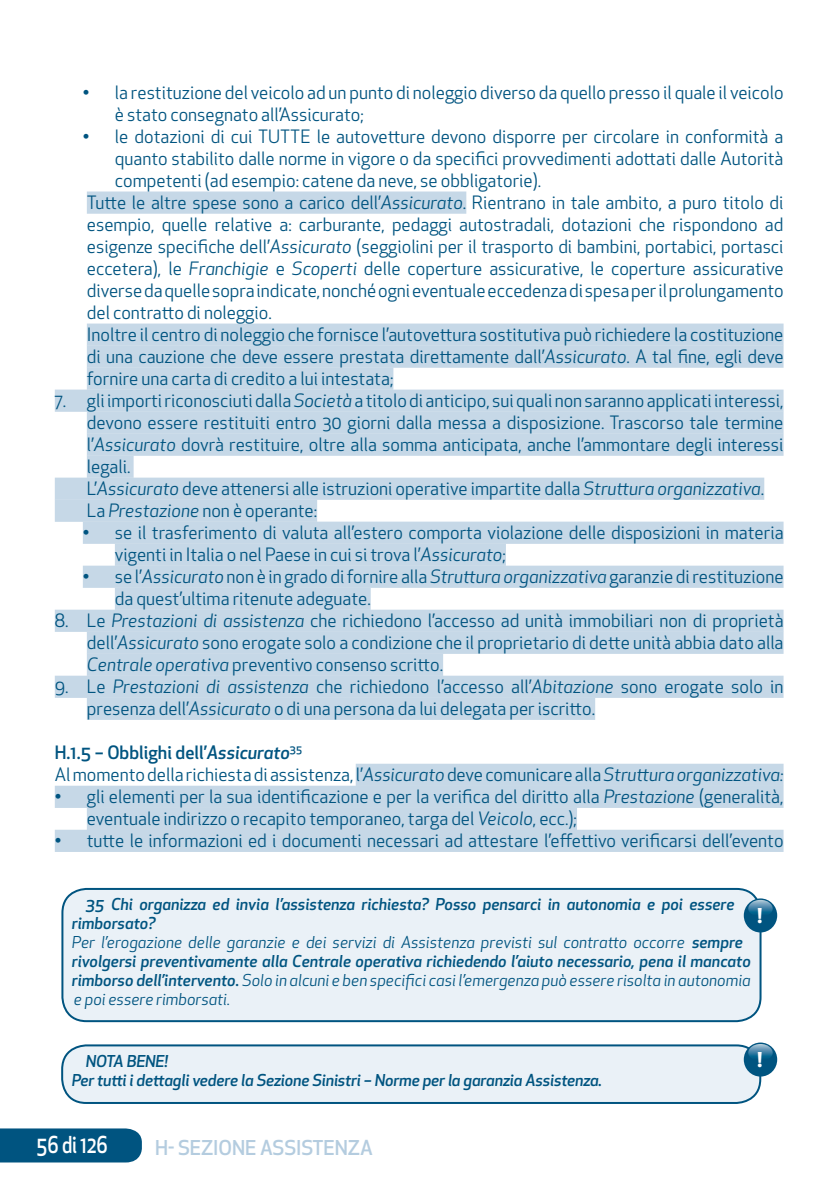
<style>
.page{position:relative;width:840px;height:1191px;background:#fff}
.page>*{position:absolute;margin:0;border:0;box-sizing:border-box;transform-origin:0 0}
.t1{font:500 22.8px "Apex New";letter-spacing:-.01em;color:#fff;scale:.83 1}
.t2{font:500 20px "Apex New";letter-spacing:-.005em;color:#b4ccdf}
.t3{font:700 20px "Apex New";color:#fff}
.t4{font:18px/22px "Apex New";color:#005480}
.t5{font:italic 500 16px/19px "Apex New";color:#005480}
.s1{font-style:italic}
.s2{font-weight:500}
.s3{font-weight:500;font-style:italic}
.s4{font-weight:400}
</style>
<div class="page">
<div style="left:0;top:1128px;width:142px;height:34px;background:#005480"></div>
<div style="left:87px;top:191px;width:379px;height:23px;background:#c6d8e7"></div>
<div style="left:87px;top:323px;width:696px;height:23px;background:#c6d8e7"></div>
<div style="left:87px;top:345px;width:696px;height:23px;background:#c6d8e7"></div>
<div style="left:87px;top:367px;width:306px;height:23px;background:#c6d8e7"></div>
<div style="left:55px;top:389px;width:728px;height:23px;background:#c6d8e7"></div>
<div style="left:87px;top:411px;width:696px;height:23px;background:#c6d8e7"></div>
<div style="left:87px;top:433px;width:696px;height:23px;background:#c6d8e7"></div>
<div style="left:87px;top:455px;width:46px;height:23px;background:#c6d8e7"></div>
<div style="left:55px;top:477px;width:708px;height:23px;background:#c6d8e7"></div>
<div style="left:55px;top:499px;width:262px;height:23px;background:#c6d8e7"></div>
<div style="left:83px;top:521px;width:700px;height:23px;background:#c6d8e7"></div>
<div style="left:115px;top:543px;width:390px;height:23px;background:#c6d8e7"></div>
<div style="left:83px;top:565px;width:700px;height:23px;background:#c6d8e7"></div>
<div style="left:115px;top:587px;width:255px;height:23px;background:#c6d8e7"></div>
<div style="left:55px;top:609px;width:728px;height:23px;background:#c6d8e7"></div>
<div style="left:87px;top:631px;width:696px;height:23px;background:#c6d8e7"></div>
<div style="left:87px;top:653px;width:356px;height:23px;background:#c6d8e7"></div>
<div style="left:55px;top:675px;width:728px;height:23px;background:#c6d8e7"></div>
<div style="left:87px;top:697px;width:508px;height:23px;background:#c6d8e7"></div>
<div style="left:355px;top:763px;width:428px;height:23px;background:#c6d8e7"></div>
<div style="left:55px;top:785px;width:728px;height:23px;background:#c6d8e7"></div>
<div style="left:87px;top:807px;width:489px;height:23px;background:#c6d8e7"></div>
<div style="left:55px;top:829px;width:728px;height:23px;background:#c6d8e7"></div>
<div style="left:62px;top:889px;width:698px;height:132px;background:#eaf1f7;border-radius:24px"></div>
<div style="left:61px;top:888px;width:700px;height:134px;border:2px solid #005480;border-radius:24px"></div>
<div style="left:743px;top:898px;width:33px;height:34px;background:#005480;border-radius:50%"></div>
<svg style="left:747px;top:900px;width:25px;height:16px"></svg>
<div style="left:62px;top:1045px;width:697px;height:58px;background:#eaf1f7;border-radius:24px"></div>
<div style="left:61px;top:1044px;width:699px;height:60px;border:2px solid #005480;border-radius:24px"></div>
<div style="left:743px;top:1042px;width:33px;height:34px;background:#005480;border-radius:50%"></div>
<svg style="left:747px;top:1044px;width:25px;height:16px"></svg>
<p class="t4" style="left:115px;top:81px;width:669px;text-indent:-32px">• la restituzione del veicolo ad un punto di noleggio diverso da quello presso il quale il veicolo è stato consegnato all’Assicurato;</p>
<p class="t4" style="left:83px;top:125px;width:701px">• le dotazioni di cui TUTTE le autovetture devono disporre per circolare in conformità a</p>
<p class="t4" style="left:115px;top:147px;width:669px">quanto stabilito dalle norme in vigore o da specifici provvedimenti adottati dalle Autorità</p>
<p class="t4" style="left:115px;top:169px;width:427px">competenti (ad esempio: catene da neve, se obbligatorie).</p>
<p class="t4" style="left:87px;top:191px;width:697px">Tutte le altre spese sono a carico dell’<span class="s1">Assicurato</span>. Rientrano in tale ambito, a puro titolo di</p>
<p class="t4" style="left:87px;top:213px;width:697px">esempio, quelle relative a: carburante, pedaggi autostradali, dotazioni che rispondono ad</p>
<p class="t4" style="left:87px;top:235px;width:697px">esigenze specifiche dell’<span class="s1">Assicurato</span> (seggiolini per il trasporto di bambini, portabici, portasci</p>
<p class="t4" style="left:87px;top:257px;width:697px">eccetera), le <span class="s1">Franchigie</span> e <span class="s1">Scoperti</span> delle coperture assicurative, le coperture assicurative</p>
<p class="t4" style="left:87px;top:279px;width:698px">diverse da quelle sopra indicate, nonché ogni eventuale eccedenza di spesa per il prolungamento</p>
<p class="t4" style="left:87px;top:301px;width:186px">del contratto di noleggio.</p>
<p class="t4" style="left:87px;top:323px;width:697px">Inoltre il centro di noleggio che fornisce l’autovettura sostitutiva può richiedere la costituzione</p>
<p class="t4" style="left:87px;top:345px;width:698px">di una cauzione che deve essere prestata direttamente dall’<span class="s1">Assicurato</span>. A tal fine, egli deve</p>
<p class="t4" style="left:87px;top:367px;width:308px">fornire una carta di credito a lui intestata;</p>
<p class="t4" style="left:87px;top:389px;width:697px;text-indent:-32px">7. gli importi riconosciuti dalla <span class="s1">Società</span> a titolo di anticipo, sui quali non saranno applicati interessi, devono essere restituiti entro 30 giorni dalla messa a disposizione. Trascorso tale termine l’<span class="s1">Assicurato</span> dovrà restituire, oltre alla somma anticipata, anche l’ammontare degli interessi legali.<br>L’<span class="s1">Assicurato</span> deve attenersi alle istruzioni operative impartite dalla <span class="s1">Struttura organizzativa</span>.<br>La <span class="s1">Prestazione</span> non è operante:</p>
<p class="t4" style="left:115px;top:521px;width:669px;text-indent:-32px">• se il trasferimento di valuta all’estero comporta violazione delle disposizioni in materia vigenti in Italia o nel Paese in cui si trova l’<span class="s1">Assicurato</span>;</p>
<p class="t4" style="left:115px;top:565px;width:669px;text-indent:-32px">• se l’<span class="s1">Assicurato</span> non è in grado di fornire alla <span class="s1">Struttura organizzativa</span> garanzie di restituzione da quest’ultima ritenute adeguate.</p>
<p class="t4" style="left:87px;top:609px;width:697px;text-align:justify;text-indent:-32px">8. Le <span class="s1">Prestazioni di assistenza</span> che richiedono l’accesso ad unità immobiliari non di proprietà dell’<span class="s1">Assicurato</span> sono erogate solo a condizione che il proprietario di dette unità abbia dato alla <span class="s1">Centrale operativa</span> preventivo consenso scritto.</p>
<p class="t4" style="left:87px;top:675px;width:697px;text-indent:-32px">9. Le <span class="s1">Prestazioni di assistenza</span> che richiedono l’accesso all’<span class="s1">Abitazione</span> sono erogate solo in presenza dell’<span class="s1">Assicurato</span> o di una persona da lui delegata per iscritto.</p>
<p class="t4" style="left:55px;top:741px;width:729px"><span class="s2">H.1.5 – Obblighi dell’</span><span class="s3">Assicurato</span><sup>35<br></sup>Al momento della richiesta di assistenza, l’<span class="s1">Assicurato</span> deve comunicare alla <span class="s1">Struttura organizzativa:</span></p>
<p class="t4" style="left:87px;top:785px;width:697px;text-indent:-32px">• gli elementi per la sua identificazione e per la verifica del diritto alla <span class="s1">Prestazione</span> (generalità, eventuale indirizzo o recapito temporaneo, targa del <span class="s1">Veicolo</span>, ecc.);</p>
<p class="t4" style="left:55px;top:829px;width:729px">• tutte le informazioni ed i documenti necessari ad attestare l’effettivo verificarsi dell’evento</p>
<p class="t5" style="left:72px;top:894px;width:680px;text-indent:14px">35 Chi organizza ed invia l’assistenza richiesta? Posso pensarci in autonomia e poi essere rimborsato?<br><span class="s4">Per l’erogazione delle garanzie e dei servizi di Assistenza previsti sul contratto occorre</span> sempre rivolgersi preventivamente alla Centrale operativa richiedendo l’aiuto necessario, pena il mancato rimborso dell’intervento. <span class="s4">Solo in alcuni e ben specifici casi l’emergenza può essere risolta in autonomia e poi essere rimborsati.</span></p>
<p class="t3" style="left:757px;top:901px;width:6px">!</p>
<p class="t5" style="left:72px;top:1051px;width:531px;text-indent:14px">NOTA BENE!<br>Per tutti i dettagli vedere la Sezione Sinistri – Norme per la garanzia Assistenza.</p>
<p class="t3" style="left:757px;top:1045px;width:6px">!</p>
<p class="t1" style="left:36px;top:1129px;width:87px">56 di 126</p>
<p class="t2" style="left:155px;top:1134px;width:219px">H- SEZIONE ASSISTENZA</p>
</div>
